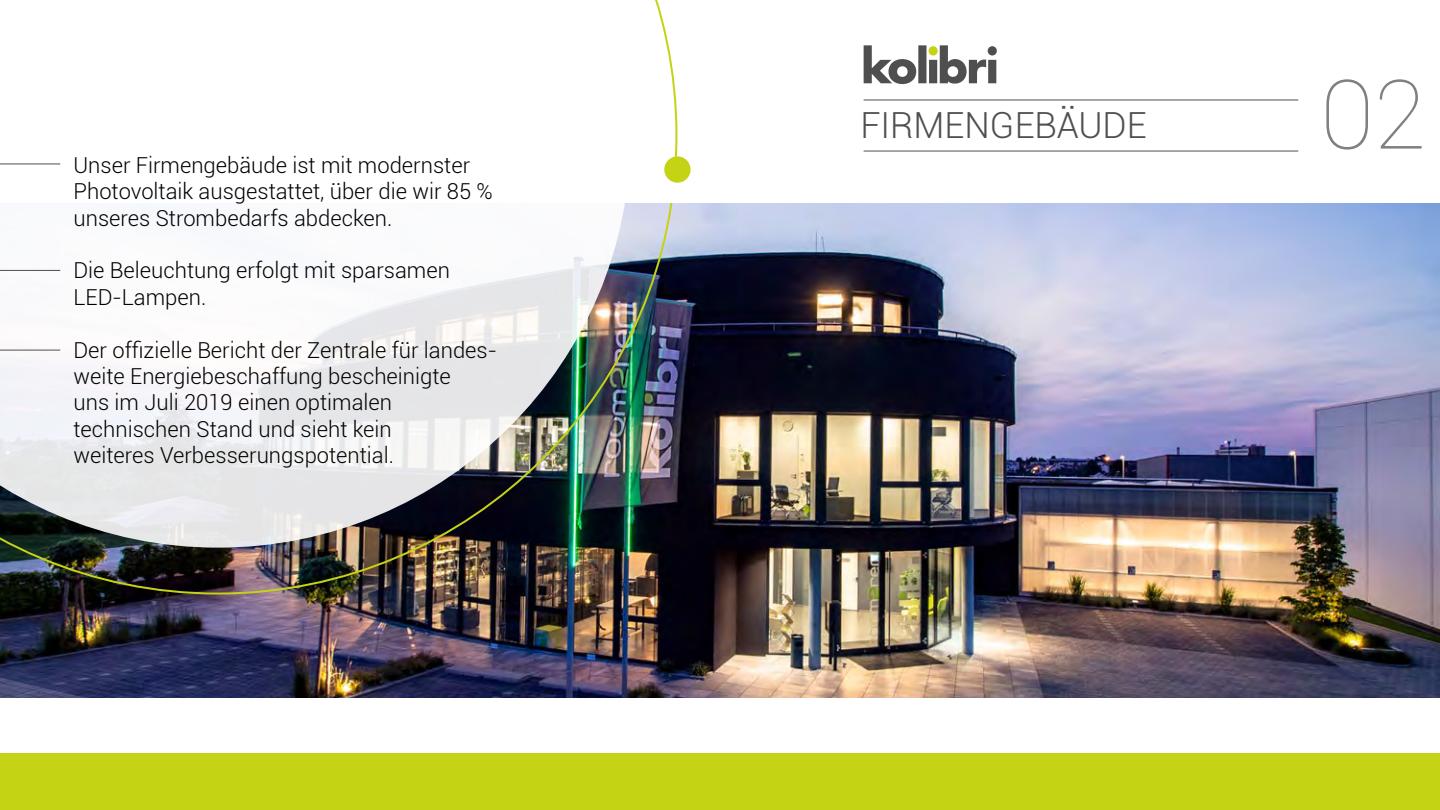
<style>
.page{position:relative;width:1440px;height:810px;background:#fff}
.page>*{position:absolute;margin:0;border:0;box-sizing:border-box;transform-origin:0 0}
.t1{font:100 96px "Roboto";color:#808080}
.t2{font:300 36px "Roboto";color:#504f4f}
.t3{font:300 22px/26.4px "Roboto";color:#000}
</style>
<div class="page">
<div style="left:0;top:753px;width:1440px;height:57px;background:#c5d315"></div>
<hr style="left:864px;top:99px;width:434px;height:1px;background:#504f4f">
<hr style="left:864px;top:151px;width:434px;height:1px;background:#504f4f">
<svg style="left:864px;top:45px;width:133px;height:39px"></svg>
<img style="left:0;top:204px;width:1440px;height:494px">
<img style="left:0;top:0;width:677px;height:595px">
<div style="left:650px;top:158px;width:55px;height:45px;background:#fff;border-radius:11px"></div>
<div style="left:664px;top:156px;width:27px;height:27px;background:#c5d315;border-radius:50%"></div>
<hr style="left:0;top:163px;width:60px;height:1px;background:#504f4f">
<hr style="left:0;top:270px;width:60px;height:1px;background:#504f4f">
<hr style="left:0;top:350px;width:60px;height:1px;background:#504f4f">
<p class="t3" style="left:74px;top:151px;width:398px">Unser Firmengebäude ist mit modernster</p>
<p class="t3" style="left:74px;top:178px;width:421px">Photovoltaik ausgestattet, über die wir 85 % unseres Strombedarfs abdecken.</p>
<p class="t3" style="left:74px;top:257px;width:378px">Die Beleuchtung erfolgt mit sparsamen<br>LED-Lampen.</p>
<p class="t3" style="left:74px;top:336px;width:425px">Der offizielle Bericht der Zentrale für landes&shy;weite Energiebeschaffung bescheinigte<br>uns im Juli 2019 einen optimalen technischen Stand und sieht kein<br>weiteres Verbesserungspotential.</p>
<h2 class="t2" style="left:861px;top:101px;width:288px">FIRMENGEBÄUDE</h2>
<h1 class="t1" style="left:1321px;top:48px;width:107px">02</h1>
</div>
